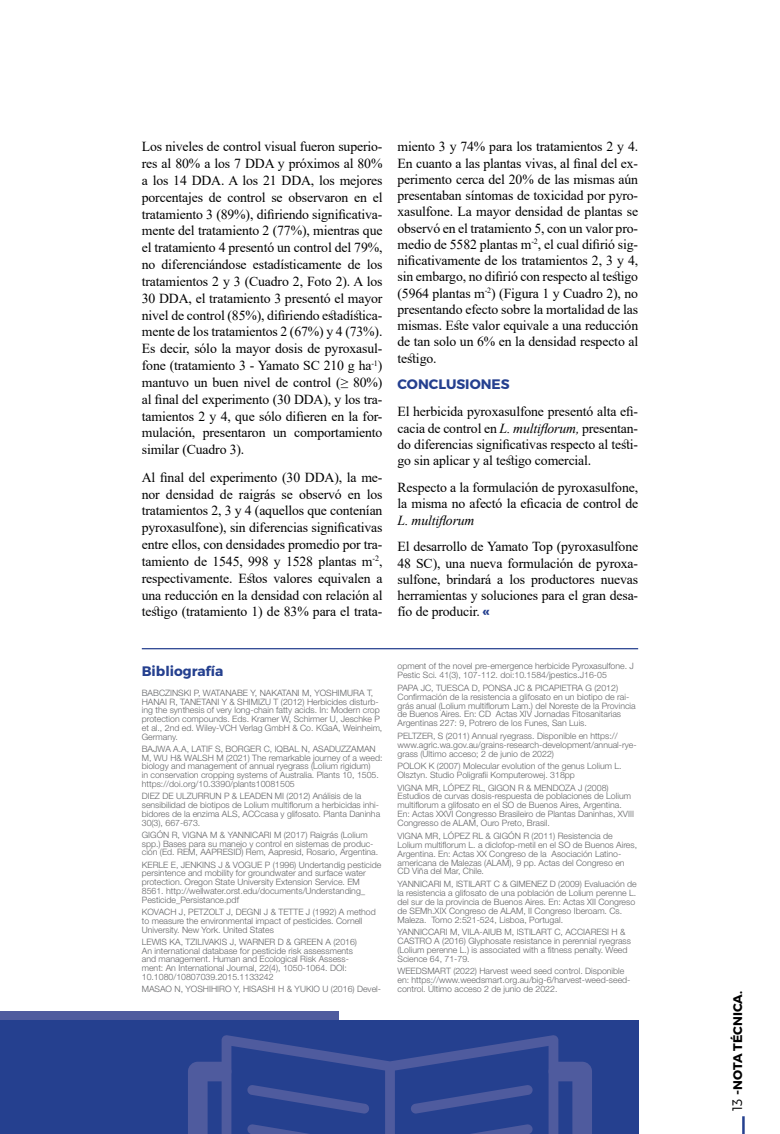
<style>
.page{position:relative;width:780px;height:1134px;background:#fff}
.page>*{position:absolute;margin:0;border:0;box-sizing:border-box;transform-origin:0 0}
.t1{font:13.75px/16.9px "Times New Roman";letter-spacing:-.01em;color:#000;text-align:justify}
.t2{font:700 13.75px "Montserrat";color:#25408f}
.t3{font:italic 13.75px "Times New Roman";letter-spacing:-.01em;color:#000}
.t4{font:700 12.5px "Montserrat";color:#000}
.t5{font:300 8.75px/8.9px "Helvetica Neue LT Std";color:#636466}
.s1{font-style:italic}
.s2{font-family:"Montserrat";font-weight:700;color:#25408f}
.s3{font-weight:300;font-size:13.75px}
.s4{font-size:13.75px}
</style>
<div class="page">
<div style="left:0;top:1012px;width:338px;height:122px;background:#4f5b9e"></div>
<div style="left:0;top:1020px;width:638px;height:114px;background:#25408f"></div>
<svg style="left:188px;top:1035px;width:404px;height:99px"></svg>
<hr style="left:142px;top:648px;width:496px;height:1px;background:#25408f">
<svg style="left:742px;top:1116px;width:2px;height:18px"></svg>
<p class="t1" style="left:142px;top:138px;width:242px">Los niveles de control visual fueron superio&shy;res al 80% a los 7 DDA y próximos al 80% a los 14 DDA. A los 21 DDA, los mejores porcentajes de control se observaron en el tratamiento 3 (89%), difiriendo significativa&shy;mente del tratamiento 2 (77%), mientras que el tratamiento 4 presentó un control del 79%, no diferenciándose estadísticamente de los tratamientos 2 y 3 (Cuadro 2, Foto 2). A los 30 DDA, el tratamiento 3 presentó el mayor nivel de control (85%), difiriendo estadística&shy;mente de los tratamientos 2 (67%) y 4 (73%).<br>Es decir, sólo la mayor dosis de pyroxasul&shy;fone (tratamiento 3 - Yamato SC 210 g ha<sup>-1</sup>) mantuvo un buen nivel de control (≥ 80%) al final del experimento (30 DDA), y los tra&shy;tamientos 2 y 4, que sólo difieren en la for&shy;mulación, presentaron un comportamiento similar (Cuadro 3).</p>
<p class="t1" style="left:142px;top:468px;width:242px">Al final del experimento (30 DDA), la me&shy;nor densidad de raigrás se observó en los tratamientos 2, 3 y 4 (aquellos que contenían pyroxasulfone), sin diferencias significativas entre ellos, con densidades promedio por tra&shy;tamiento de 1545, 998 y 1528 plantas m<sup>-2</sup>, respectivamente. Estos valores equivalen a una reducción en la densidad con relación al testigo (tratamiento 1) de 83% para el trata-</p>
<p class="t1" style="left:397px;top:138px;width:242px;line-height:16.2px">miento 3 y 74% para los tratamientos 2 y 4.<br>En cuanto a las plantas vivas, al final del ex&shy;perimento cerca del 20% de las mismas aún presentaban síntomas de toxicidad por pyro&shy;xasulfone. La mayor densidad de plantas se observó en el tratamiento 5, con un valor pro&shy;medio de 5582 plantas m<sup>-2</sup>, el cual difirió sig&shy;nificativamente de los tratamientos 2, 3 y 4, sin embargo, no difirió con respecto al testigo (5964 plantas m<sup>-2</sup>) (Figura 1 y Cuadro 2), no presentando efecto sobre la mortalidad de las mismas. Este valor equivale a una reducción de tan solo un 6% en la densidad respecto al testigo.</p>
<h1 class="t2" style="left:397px;top:376px;width:114px">CONCLUSIONES</h1>
<h1 class="t1" style="left:397px;top:403px;width:242px;line-height:16.2px">El herbicida pyroxasulfone presentó alta efi&shy;cacia de control en <span class="s1">L. multiflorum,</span> presentan&shy;do diferencias significativas respecto al testi&shy;go sin aplicar y al testigo comercial.</h1>
<h1 class="t1" style="left:397px;top:479px;width:242px;line-height:16.2px">Respecto a la formulación de pyroxasulfone, la misma no afectó la eficacia de control de</h1>
<h1 class="t3" style="left:397px;top:510px;width:79px">L. multiflorum</h1>
<h1 class="t1" style="left:397px;top:538px;width:242px;line-height:16.2px">El desarrollo de Yamato Top (pyroxasulfone 48 SC), una nueva formulación de pyroxa&shy;sulfone, brindará a los productores nuevas herramientas y soluciones para el gran desa&shy;fío de producir. <span class="s2">«</span></h1>
<h1 class="t2" style="left:142px;top:663px;width:83px">Bibliografía</h1>
<p class="t5" style="left:142px;top:688px;width:242px">BABCZINSKI P, WATANABE Y, NAKATANI M, YOSHIMURA T, HANAI R, TANETANI Y &amp; SHIMIZU T (2012) Herbicides disturb&shy;ing the synthesis of very long-chain fatty acids. In: Modern crop protection compounds. Eds. Kramer W, Schirmer U, Jeschke P et al., 2nd ed. Wiley-VCH Verlag GmbH &amp; Co. KGaA, Weinheim, Germany.</p>
<p class="t5" style="left:142px;top:744px;width:242px">BAJWA A.A, LATIF S, BORGER C, IQBAL N, ASADUZZAMAN M, WU H&amp; WALSH M (2021) The remarkable journey of a weed: biology and management of annual ryegrass (Lolium rigidum)<br>in conservation cropping systems of Australia. Plants 10, 1505. https://doi.org/10.3390/plants10081505</p>
<p class="t5" style="left:142px;top:791px;width:240px">DIEZ DE ULZURRUN P &amp; LEADEN MI (2012) Análisis de la sensibilidad de biotipos de Lolium multiflorum a herbicidas inhi&shy;bidores de la enzima ALS, ACCcasa y glifosato. Planta Daninha 30(3), 667-673.</p>
<p class="t5" style="left:142px;top:830px;width:238px">GIGÓN R, VIGNA M &amp; YANNICARI M (2017) Raigrás (Lolium spp.) Bases para su manejo y control en sistemas de produc&shy;ción (Ed. REM, AAPRESID) Rem, Aapresid, Rosario, Argentina.</p>
<p class="t5" style="left:142px;top:860px;width:241px">KERLE E, JENKINS J &amp; VOGUE P (1996) Undertandig pesticide persintence and mobility for groundwater and surface water protection. Oregon State University Extension Service. EM 8561. http://wellwater.orst.edu/documents/Understanding_ Pesticide_Persistance.pdf</p>
<p class="t5" style="left:142px;top:907px;width:235px">KOVACH J, PETZOLT J, DEGNI J &amp; TETTE J (1992) A method to measure the environmental impact of pesticides. Cornell<br>University. New York. United States</p>
<p class="t5" style="left:142px;top:937px;width:217px">LEWIS KA, TZILIVAKIS J, WARNER D &amp; GREEN A (2016)<br>An international database for pesticide risk assessments and management. Human and Ecological Risk Assess&shy;ment: An International Journal, 22(4), 1050-1064. DOI:<br>10.1080/10807039.2015.1133242</p>
<p class="t5" style="left:142px;top:984px;width:241px">MASAO N, YOSHIHIRO Y, HISASHI H &amp; YUKIO U (2016) Devel-</p>
<p class="t5" style="left:397px;top:661px;width:238px">opment of the novel pre-emergence herbicide Pyroxasulfone. J<br>Pestic Sci. 41(3), 107-112. doi:10.1584/jpestics.J16-05</p>
<p class="t5" style="left:397px;top:683px;width:240px">PAPA JC, TUESCA D, PONSA JC &amp; PICAPIETRA G (2012)<br>Confirmación de la resistencia a glifosato en un biotipo de rai&shy;grás anual (Lolium multiflorum Lam.) del Noreste de la Provincia de Buenos Aires. En: CD Actas XIV Jornadas Fitosanitarias Argentinas 227: 9, Potrero de los Funes, San Luis.</p>
<p class="t5" style="left:397px;top:731px;width:241px">PELTZER, S (2011) Annual ryegrass. Disponible en https:// www.agric.wa.gov.au/grains-research-development/annual-rye&shy;grass (Último acceso; 2 de junio de 2022)</p>
<p class="t5" style="left:397px;top:761px;width:226px">POLOK K (2007) Molecular evolution of the genus Lolium L.<br>Olsztyn. Studio Poligrafii Komputerowej. 318pp</p>
<p class="t5" style="left:397px;top:783px;width:238px">VIGNA MR, LÓPEZ RL, GIGON R &amp; MENDOZA J (2008)<br>Estudios de curvas dosis-respuesta de poblaciones de Lolium multiflorum a glifosato en el SO de Buenos Aires, Argentina.<br>En: Actas XXVI Congresso Brasileiro de Plantas Daninhas, XVIII Congresso de ALAM, Ouro Preto, Brasil.</p>
<p class="t5" style="left:397px;top:831px;width:241px">VIGNA MR, LÓPEZ RL &amp; GIGÓN R (2011) Resistencia de Lolium multiflorum L. a diclofop-metil en el SO de Buenos Aires, Argentina. En: Actas XX Congreso de la Asociación Latino&shy;americana de Malezas (ALAM), 9 pp. Actas del Congreso en CD Viña del Mar, Chile.</p>
<p class="t5" style="left:397px;top:879px;width:241px">YANNICARI M, ISTILART C &amp; GIMENEZ D (2009) Evaluación de la resistencia a glifosato de una población de Lolium perenne L. del sur de la provincia de Buenos Aires. En: Actas XII Congreso de SEMh.XIX Congreso de ALAM, II Congreso Iberoam. Cs.<br>Maleza. Tomo 2:521-524, Lisboa, Portugal.</p>
<p class="t5" style="left:397px;top:927px;width:235px">YANNICCARI M, VILA-AIUB M, ISTILART C, ACCIARESI H &amp; CASTRO A (2016) Glyphosate resistance in perennial ryegrass (Lolium perenne L.) is associated with a fitness penalty. Weed Science 64, 71-79.</p>
<p class="t5" style="left:397px;top:966px;width:234px">WEEDSMART (2022) Harvest weed seed control. Disponible en: https://www.weedsmart.org.au/big-6/harvest-weed-seed&shy;control. Último acceso 2 de junio de 2022.</p>
<h2 class="t4" style="left:730px;top:1111px;width:121px;rotate:-90deg"><span class="s3">13</span> <span class="s4">-</span>NOTA TÉCNICA.</h2>
</div>
